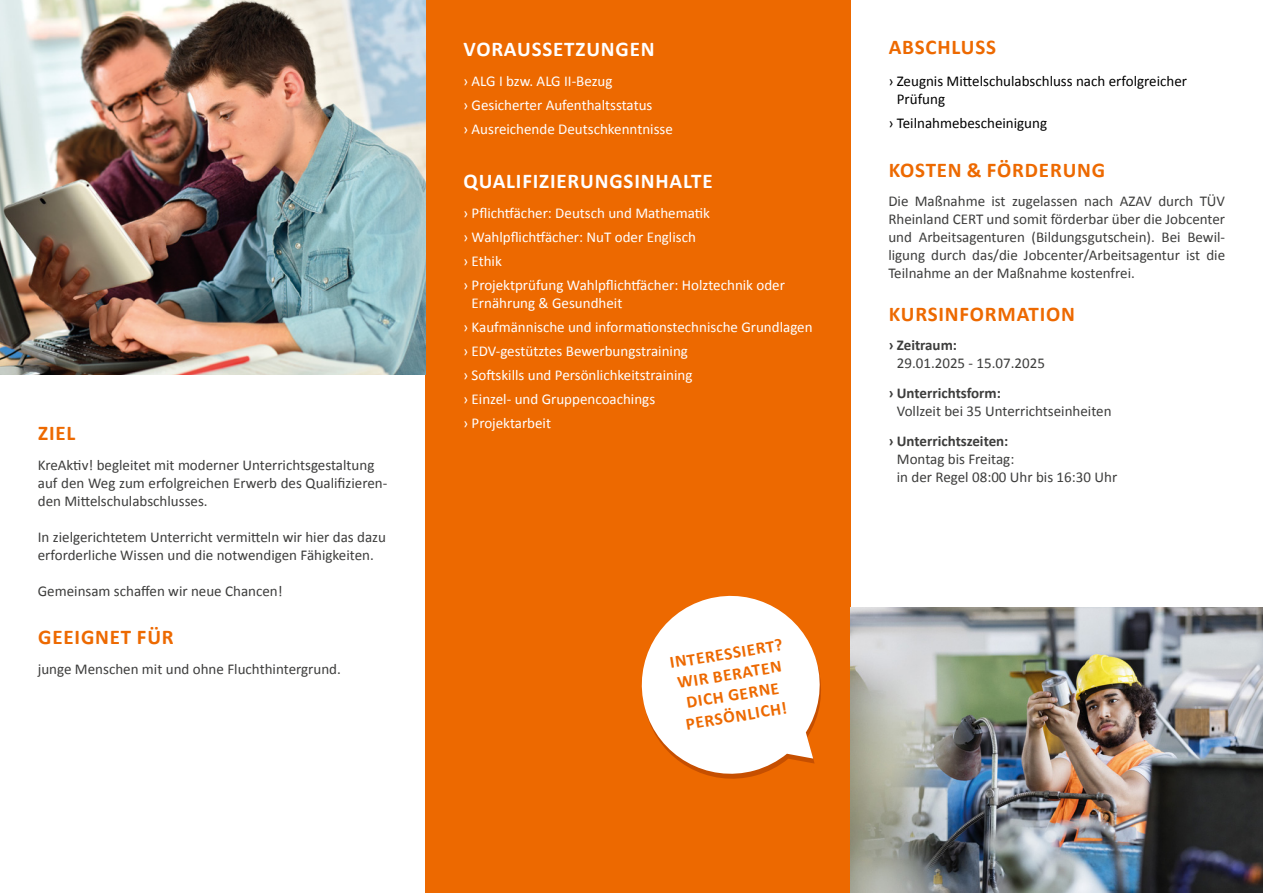
<style>
.page{position:relative;width:1263px;height:893px;background:#fff}
.page>*{position:absolute;margin:0;border:0;box-sizing:border-box;transform-origin:0 0}
.t1{font:700 21px "Calibri";letter-spacing:.04em;color:#ed6900}
.t2{font:700 21px "Calibri";letter-spacing:.04em;color:#fff}
.t3{font:700 17.25px/21px "Calibri";color:#ed6900;text-align:center}
.t4{font:15px/18px "Calibri";color:#3d3d3c}
.t5{font:15px/24px "Calibri";color:#fff}
.t6{font:15px/18px "Calibri";color:#000}
.t7{font:700 15px "Calibri";color:#3d3d3c}
</style>
<div class="page">
<div style="left:425px;top:0;width:425px;height:893px;background:#ed6900"></div>
<img style="left:850px;top:608px;width:413px;height:285px">
<img style="left:0;top:0;width:425px;height:375px">
<svg style="left:641px;top:595px;width:180px;height:184px"></svg>
<h1 class="t1" style="left:38px;top:418px;width:39px">ZIEL</h1>
<p class="t4" style="left:38px;top:455px;width:351px">KreAktiv! begleitet mit moderner Unterrichtsgestaltung auf den Weg zum erfolgreichen Erwerb des Qualifizieren&shy;den Mittelschulabschlusses.</p>
<p class="t4" style="left:38px;top:527px;width:350px">In zielgerichtetem Unterricht vermitteln wir hier das dazu erforderliche Wissen und die notwendigen Fähigkeiten.</p>
<p class="t4" style="left:38px;top:581px;width:246px">Gemeinsam schaffen wir neue Chancen!</p>
<h1 class="t1" style="left:38px;top:622px;width:137px">GEEIGNET FÜR</h1>
<p class="t4" style="left:38px;top:659px;width:304px">junge Menschen mit und ohne Fluchthintergrund.</p>
<h1 class="t2" style="left:463px;top:34px;width:193px">VORAUSSETZUNGEN</h1>
<p class="t5" style="left:463px;top:68px;width:211px">› ALG I bzw. ALG II-Bezug<br>› Gesicherter Aufenthaltsstatus<br>› Ausreichende Deutschkenntnisse</p>
<h1 class="t2" style="left:463px;top:166px;width:251px">QUALIFIZIERUNGSINHALTE</h1>
<p class="t5" style="left:463px;top:200px;width:323px">› Pflichtfächer: Deutsch und Mathematik<br>› Wahlpflichtfächer: NuT oder Englisch<br>› Ethik<br>› Projektprüfung Wahlpflichtfächer: Holztechnik oder</p>
<p class="t5" style="left:463px;top:290px;width:351px;text-indent:9px">Ernährung &amp; Gesundheit<br>› Kaufmännische und informationstechnische Grundlagen › EDV-gestütztes Bewerbungstraining<br>› Softskills und Persönlichkeitstraining<br>› Einzel- und Gruppencoachings<br>› Projektarbeit</p>
<p class="t3" style="left:668px;top:651px;width:116px;rotate:-9deg">INTERESSIERT?<br>WIR BERATEN<br>DICH GERNE<br>PERSÖNLICH!</p>
<h1 class="t1" style="left:889px;top:32px;width:109px">ABSCHLUSS</h1>
<p class="t6" style="left:897px;top:71px;width:292px;text-indent:-9px">› Zeugnis Mittelschulabschluss nach erfolgreicher<br>Prüfung</p>
<p class="t6" style="left:888px;top:113px;width:160px">› Teilnahmebescheinigung</p>
<h1 class="t1" style="left:889px;top:155px;width:218px">KOSTEN &amp; FÖRDERUNG</h1>
<p class="t4" style="left:888px;top:191px;width:338px;text-align:justify">Die Maßnahme ist zugelassen nach AZAV durch TÜV Rheinland CERT und somit förderbar über die Jobcenter und Arbeitsagenturen (Bildungsgutschein). Bei Bewil&shy;ligung durch das/die Jobcenter/Arbeitsagentur ist die Teilnahme an der Maßnahme kostenfrei.</p>
<h1 class="t1" style="left:889px;top:299px;width:188px">KURSINFORMATION</h1>
<p class="t7" style="left:888px;top:334px;width:70px">› Zeitraum:</p>
<p class="t4" style="left:897px;top:353px;width:150px">29.01.2025 - 15.07.2025</p>
<p class="t7" style="left:888px;top:382px;width:114px">› Unterrichtsform:</p>
<p class="t4" style="left:897px;top:401px;width:216px">Vollzeit bei 35 Unterrichtseinheiten</p>
<p class="t7" style="left:888px;top:430px;width:122px">› Unterrichtszeiten:</p>
<p class="t4" style="left:897px;top:449px;width:222px">Montag bis Freitag:<br>in der Regel 08:00 Uhr bis 16:30 Uhr</p>
</div>
